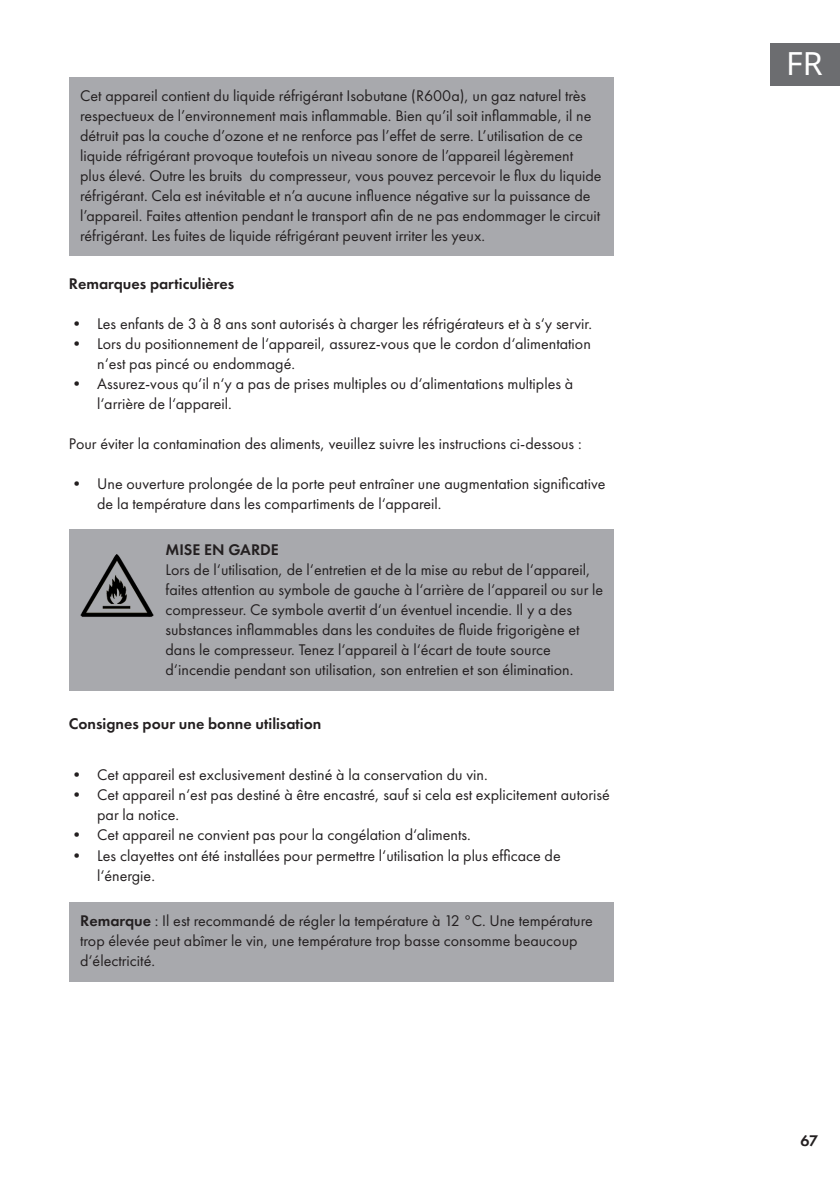
<style>
.page{position:relative;width:840px;height:1191px;background:#fff}
.page>*{position:absolute;margin:0;border:0;box-sizing:border-box;transform-origin:0 0}
.t1{font:32px "Noto Sans";color:#fff}
.t2{font:16px/20px "Futura PTW08";color:#231f20}
.t3{font:600 16px "Futura PTW08";color:#231f20}
.s1{font-weight:600}
</style>
<div class="page">
<div style="left:770px;top:43px;width:69px;height:42px;background:#6c6d70"></div>
<div style="left:69px;top:77px;width:544px;height:179px;background:#a8a9ad"></div>
<div style="left:69px;top:529px;width:544px;height:162px;background:#a8a9ad"></div>
<div style="left:69px;top:902px;width:544px;height:79px;background:#a8a9ad"></div>
<img style="left:80px;top:554px;width:74px;height:63px">
<p class="t2" style="left:80px;top:85px;width:522px">Cet appareil contient du liquide réfrigérant Isobutane (R600a), un gaz naturel très respectueux de l’environnement mais inflammable. Bien qu’il soit inflammable, il ne détruit pas la couche d’ozone et ne renforce pas l’effet de serre. L’utilisation de ce liquide réfrigérant provoque toutefois un niveau sonore de l’appareil légèrement plus élevé. Outre les bruits du compresseur, vous pouvez percevoir le flux du liquide réfrigérant. Cela est inévitable et n’a aucune influence négative sur la puissance de l’appareil. Faites attention pendant le transport afin de ne pas endommager le circuit réfrigérant. Les fuites de liquide réfrigérant peuvent irriter les yeux.</p>
<p class="t3" style="left:69px;top:274px;width:167px">Remarques particulières</p>
<p class="t2" style="left:69px;top:314px;width:524px">• Les enfants de 3 à 8 ans sont autorisés à charger les réfrigérateurs et à s‘y servir.</p>
<p class="t2" style="left:97px;top:334px;width:495px;text-indent:-28px">• Lors du positionnement de l‘appareil, assurez-vous que le cordon d‘alimentation n‘est pas pincé ou endommagé.</p>
<p class="t2" style="left:97px;top:374px;width:477px;text-indent:-28px">• Assurez-vous qu‘il n‘y a pas de prises multiples ou d‘alimentations multiples à l‘arrière de l‘appareil.</p>
<p class="t2" style="left:69px;top:434px;width:514px">Pour éviter la contamination des aliments, veuillez suivre les instructions ci-dessous :</p>
<p class="t2" style="left:97px;top:474px;width:509px;text-indent:-28px">• Une ouverture prolongée de la porte peut entraîner une augmentation significative de la température dans les compartiments de l‘appareil.</p>
<p class="t3" style="left:165px;top:539px;width:115px">MISE EN GARDE</p>
<p class="t2" style="left:165px;top:559px;width:439px">Lors de l‘utilisation, de l‘entretien et de la mise au rebut de l‘appareil, faites attention au symbole de gauche à l‘arrière de l‘appareil ou sur le compresseur. Ce symbole avertit d‘un éventuel incendie. Il y a des substances inflammables dans les conduites de fluide frigorigène et dans le compresseur. Tenez l‘appareil à l‘écart de toute source d‘incendie pendant son utilisation, son entretien et son élimination.</p>
<p class="t3" style="left:69px;top:713px;width:254px">Consignes pour une bonne utilisation</p>
<p class="t2" style="left:69px;top:765px;width:420px">• Cet appareil est exclusivement destiné à la conservation du vin.</p>
<p class="t2" style="left:97px;top:785px;width:514px;text-indent:-28px">• Cet appareil n‘est pas destiné à être encastré, sauf si cela est explicitement autorisé par la notice.</p>
<p class="t2" style="left:69px;top:825px;width:403px">• Cet appareil ne convient pas pour la congélation d‘aliments.</p>
<p class="t2" style="left:97px;top:845px;width:465px;text-indent:-28px">• Les clayettes ont été installées pour permettre l‘utilisation la plus efficace de l‘énergie.</p>
<p class="t2" style="left:80px;top:910px;width:514px"><span class="s1">Remarque</span> : Il est recommandé de régler la température à 12 °C. Une température trop élevée peut abîmer le vin, une température trop basse consomme beaucoup d‘électricité.</p>
<h1 class="t1" style="left:785px;top:41px;width:38px">FR</h1>
<p class="t3" style="left:800px;top:1130px;width:19px">67</p>
</div>
